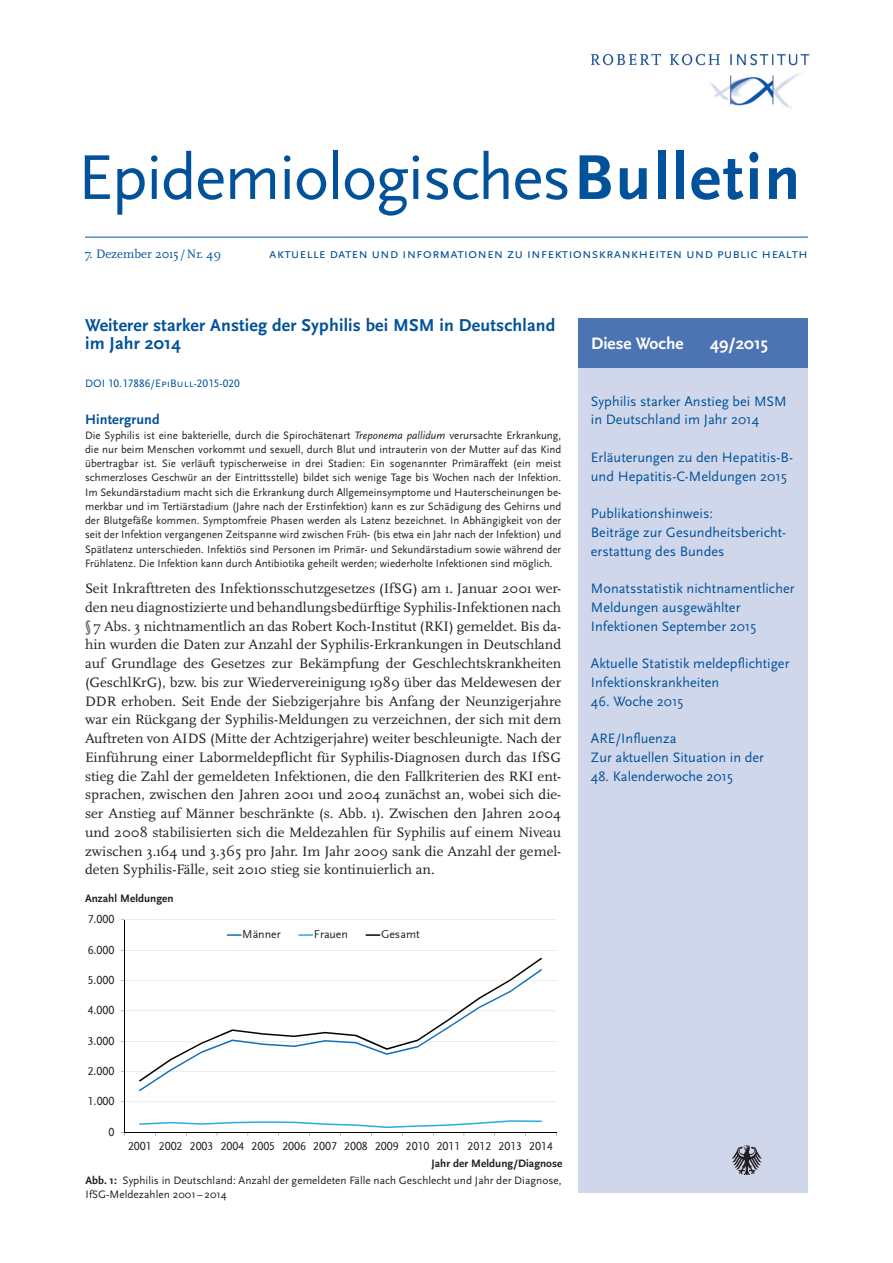
<style>
.page{position:relative;width:893px;height:1263px;background:#fff}
.page>*{position:absolute;margin:0;border:0;box-sizing:border-box;transform-origin:0 0}
.t1{font:66px "Scala Sans Pro";letter-spacing:-.02em;color:#01529a}
.Fließtext_Überschrif{font:700 18px/18.8px "Scala Sans Pro";letter-spacing:.01em;color:#01529a}
.t2{font:700 17.25px "Scala Sans Pro";color:#fff}
.Fließtext{font:14.25px/18.8px "Scala Pro";color:#231f20;text-align:justify}
.Inhalt{font:14.25px/18.8px "Scala Sans Pro";color:#01529a}
.Fließtext_Überschrif-2{font:700 14.25px "Scala Sans Pro";letter-spacing:.01em;color:#01529a}
.t3{font:12.75px "Scala Pro";color:#01529a}
.t4{font:12px "Scala Sans LF";color:#231f20}
.Text_klein_schwarz{font:11.25px/14.2px "Scala Sans Pro";letter-spacing:.005em;color:#231f20;text-align:justify}
.Text_klein_schwarz_b{font:700 11.25px "Scala Sans Pro";letter-spacing:.005em;color:#231f20}
.Text_klein_P_287{font:11.25px "Scala Sans Pro";letter-spacing:.005em;color:#01529a}
.s1{font-weight:700}
.s2{font-style:italic}
</style>
<div class="page">
<hr style="left:85px;top:237px;width:723px;height:1px;background:#01529a">
<img style="left:591px;top:53px;width:219px;height:55px">
<div style="left:578px;top:318px;width:230px;height:875px;background:#d0d7ea"></div>
<div style="left:578px;top:318px;width:230px;height:50px;background:#4d74b2"></div>
<svg style="left:732px;top:1145px;width:30px;height:30px"></svg>
<hr style="left:124px;top:1102px;width:433px;height:1px;background:#bfbebe">
<hr style="left:124px;top:1071px;width:433px;height:1px;background:#bfbebe">
<hr style="left:124px;top:1041px;width:433px;height:1px;background:#bfbebe">
<hr style="left:124px;top:1011px;width:433px;height:1px;background:#bfbebe">
<hr style="left:124px;top:980px;width:433px;height:1px;background:#bfbebe">
<hr style="left:124px;top:950px;width:433px;height:1px;background:#bfbebe">
<hr style="left:124px;top:920px;width:433px;height:1px;background:#bfbebe">
<hr style="left:124px;top:920px;width:1px;height:212px;background:#040503">
<hr style="left:124px;top:1132px;width:433px;height:1px;background:#040503">
<svg style="left:139px;top:1120px;width:403px;height:16px"></svg>
<svg style="left:139px;top:958px;width:403px;height:124px"></svg>
<svg style="left:227px;top:934px;width:15px;height:2px"></svg>
<svg style="left:298px;top:934px;width:15px;height:2px"></svg>
<svg style="left:366px;top:934px;width:14px;height:2px"></svg>
<h1 class="t1" style="left:78px;top:139px;width:724px">Epidemiologisches<span class="s1">Bulletin</span></h1>
<p class="t3" style="left:85px;top:246px;width:138px">7. Dezember 2015 /Nr. 49</p>
<p class="Inhalt" style="left:269px;top:244px;width:540px">aktuelle daten und informationen zu infektionskrankheiten und public health</p>
<p class="Fließtext_Überschrif" style="left:85px;top:315px;width:472px">Weiterer starker Anstieg der Syphilis bei MSM in Deutschland im Jahr 2014</p>
<p class="Text_klein_P_287" style="left:85px;top:377px;width:156px">DOI 10.17886/EpiBull-2015-020</p>
<p class="Fließtext_Überschrif-2" style="left:85px;top:411px;width:76px">Hintergrund</p>
<p class="Text_klein_schwarz" style="left:85px;top:428px;width:478px">Die Syphilis ist eine bakterielle, durch die Spirochätenart <span class="s2">Treponema pallidum</span> verursachte Erkrankung, die nur beim Menschen vorkommt und sexuell, durch Blut und intrauterin von der Mutter auf das Kind übertragbar ist. Sie verläuft typischerweise in drei Stadien: Ein sogenannter Primäraffekt (ein meist schmerzloses Geschwür an der Eintrittsstelle) bildet sich wenige Tage bis Wochen nach der Infektion.<br>Im Sekundärstadium macht sich die Erkrankung durch Allgemeinsymptome und Hauterscheinungen be&shy;merkbar und im Tertiärstadium (Jahre nach der Erstinfektion) kann es zur Schädigung des Gehirns und der Blutgefäße kommen. Symptomfreie Phasen werden als Latenz bezeichnet. In Abhängigkeit von der seit der Infektion vergangenen Zeitspanne wird zwischen Früh- (bis etwa ein Jahr nach der Infektion) und Spätlatenz unterschieden. Infektiös sind Personen im Primär- und Sekundärstadium sowie während der Frühlatenz. Die Infektion kann durch Antibiotika geheilt werden; wiederholte Infektionen sind möglich.</p>
<p class="Fließtext" style="left:85px;top:579px;width:478px">Seit Inkrafttreten des Infektionsschutzgesetzes (IfSG) am 1. Januar 2001 wer&shy;den neu diagnostizierte und behandlungsbedürftige Syphilis-Infektionen nach § 7 Abs. 3 nichtnamentlich an das Robert Koch-Institut (RKI) gemeldet. Bis da&shy;hin wurden die Daten zur Anzahl der Syphilis-Erkrankungen in Deutschland auf Grundlage des Gesetzes zur Bekämpfung der Geschlechtskrankheiten (GeschlKrG), bzw. bis zur Wiedervereinigung 1989 über das Meldewesen der DDR erhoben. Seit Ende der Siebzigerjahre bis Anfang der Neunzigerjahre war ein Rückgang der Syphilis-Meldungen zu verzeichnen, der sich mit dem Auftreten von AIDS (Mitte der Achtzigerjahre) weiter beschleunigte. Nach der Einführung einer Labormeldepflicht für Syphilis-Diagnosen durch das IfSG stieg die Zahl der gemeldeten Infektionen, die den Fallkriterien des RKI ent&shy;sprachen, zwischen den Jahren 2001 und 2004 zunächst an, wobei sich die&shy;ser Anstieg auf Männer beschränkte (s. Abb. 1). Zwischen den Jahren 2004 und 2008 stabilisierten sich die Meldezahlen für Syphilis auf einem Niveau zwischen 3.164 und 3.365 pro Jahr. Im Jahr 2009 sank die Anzahl der gemel&shy;deten Syphilis-Fälle, seit 2010 stieg sie kontinuierlich an.</p>
<p class="Text_klein_schwarz_b" style="left:85px;top:892px;width:90px">Anzahl Meldungen</p>
<p class="t4" style="left:88px;top:913px;width:28px">7.000</p>
<p class="t4" style="left:88px;top:943px;width:28px">6.000</p>
<p class="t4" style="left:88px;top:973px;width:28px">5.000</p>
<p class="t4" style="left:88px;top:1004px;width:28px">4.000</p>
<p class="t4" style="left:88px;top:1034px;width:28px">3.000</p>
<p class="t4" style="left:88px;top:1065px;width:28px">2.000</p>
<p class="t4" style="left:88px;top:1095px;width:28px">1.000</p>
<p class="t4" style="left:108px;top:1125px;width:7px">0</p>
<p class="t4" style="left:242px;top:928px;width:40px">Männer</p>
<p class="t4" style="left:314px;top:928px;width:36px">Frauen</p>
<p class="t4" style="left:381px;top:928px;width:40px">Gesamt</p>
<p class="t4" style="left:128px;top:1139px;width:426px">2001 2002 2003 2004 2005 2006 2007 2008 2009 2010 2011 2012 2013 2014</p>
<p class="Text_klein_schwarz_b" style="left:431px;top:1157px;width:133px">Jahr der Meldung/Diagnose</p>
<p class="Text_klein_schwarz" style="left:86px;top:1173px;width:478px"><span class="s1">Abb. 1:</span> Syphilis in Deutschland: Anzahl der gemeldeten Fälle nach Geschlecht und Jahr der Diagnose,<br>IfSG-Meldezahlen 2001 – 2014</p>
<p class="t2" style="left:591px;top:334px;width:94px">Diese Woche</p>
<p class="t2" style="left:710px;top:334px;width:59px">49/2015</p>
<p class="Inhalt" style="left:591px;top:391px;width:197px">Syphilis starker Anstieg bei MSM in Deutschland im Jahr 2014</p>
<p class="Inhalt" style="left:591px;top:448px;width:204px">Erläuterungen zu den Hepatitis-B&shy;und Hepatitis-C-Meldungen 2015</p>
<p class="Inhalt" style="left:591px;top:504px;width:124px">Publikationshinweis:</p>
<p class="Inhalt" style="left:591px;top:523px;width:197px">Beiträge zur Gesundheitsbericht&shy;erstattung des Bundes</p>
<p class="Inhalt" style="left:591px;top:579px;width:205px">Monatsstatistik nichtnamentlicher</p>
<p class="Inhalt" style="left:591px;top:598px;width:167px">Meldungen ausgewählter<br>Infektionen September 2015</p>
<p class="Inhalt" style="left:591px;top:654px;width:200px">Aktuelle Statistik meldepflichtiger</p>
<p class="Inhalt" style="left:591px;top:673px;width:130px">Infektionskrankheiten</p>
<p class="Inhalt" style="left:591px;top:691px;width:94px">46. Woche 2015</p>
<p class="Inhalt" style="left:591px;top:729px;width:87px">ARE/Influenza</p>
<p class="Inhalt" style="left:591px;top:748px;width:175px">Zur aktuellen Situation in der</p>
<p class="Inhalt" style="left:591px;top:766px;width:144px">48. Kalenderwoche 2015</p>
</div>
